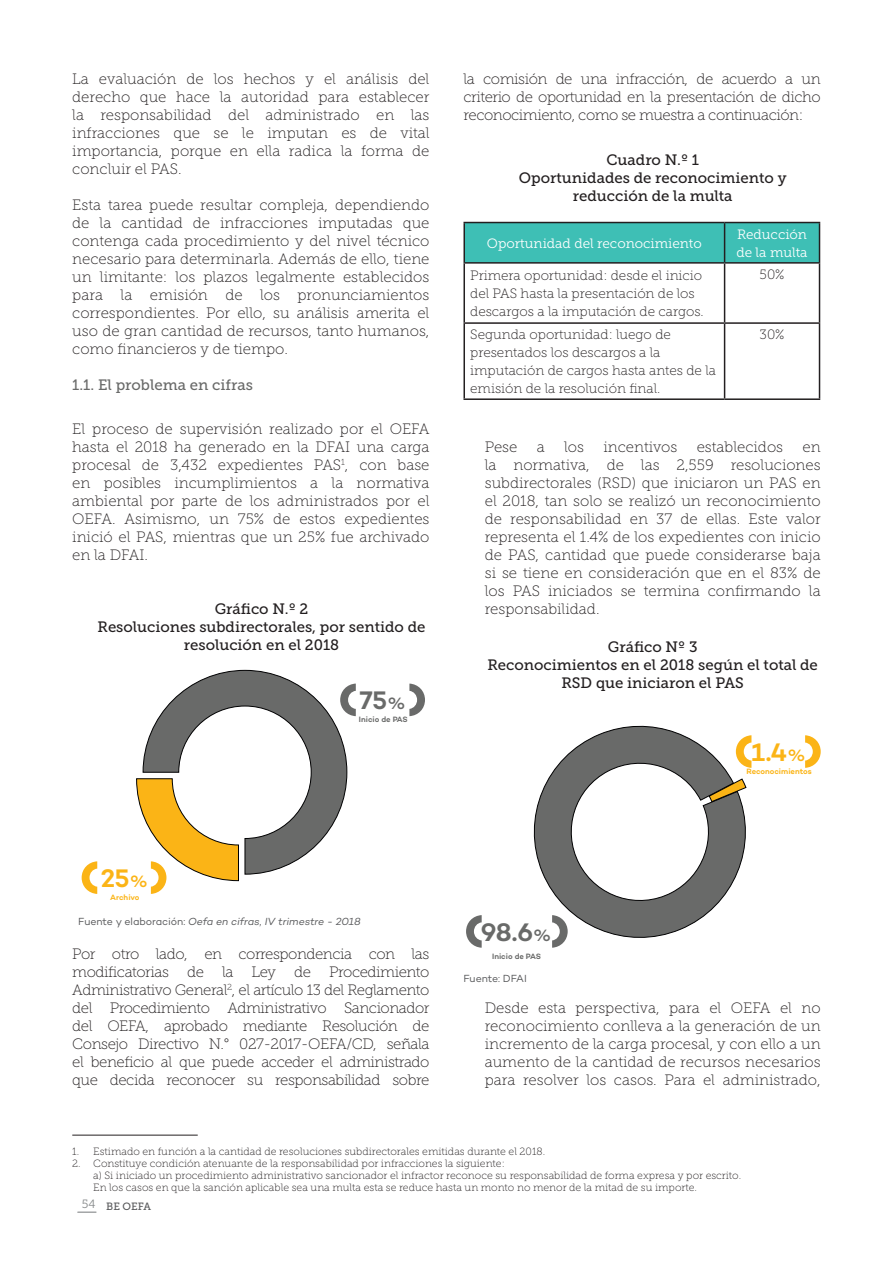
<style>
.page{position:relative;width:893px;height:1263px;background:#fff}
.page>*{position:absolute;margin:0;border:0;box-sizing:border-box;transform-origin:0 0}
.t1{font:600 25.8px "Campton";color:#696a69}
.t2{font:600 25.8px "Campton";color:#fbb416}
.t3{font:15px/18px "Museo Slab 100";color:#231f20;text-align:justify}
.t4{font:15px/18px "Museo Slab 500";color:#231f20;text-align:center}
.t5{font:15px "Museo Slab 500";color:#696a69}
.t6{font:13.5px/18px "Museo Slab 100";color:#231f20}
.t7{font:13.5px/18px "Museo Slab 300";color:#fff}
.t8{font:10.5px/12px "Museo Slab 100";color:#231f20}
.t9{font:italic 10.5px "Campton";letter-spacing:-.005em;color:#57585a}
.t10{font:10.5px "Campton";letter-spacing:-.005em;color:#57585a}
.t11{font:10.5px "Museo Slab 500";letter-spacing:-.005em;color:#57585a}
.t12{font:600 7.95px "Campton";letter-spacing:-.005em;color:#fbb416}
.t13{font:600 7.95px "Campton";letter-spacing:-.005em;color:#696a69}
.s1{font-size:16.8px}
.s2{font-style:normal}
</style>
<div class="page">
<svg style="left:78px;top:1211px;width:18px;height:2px"></svg>
<svg style="left:82px;top:861px;width:15px;height:33px"></svg>
<svg style="left:466px;top:915px;width:16px;height:33px"></svg>
<svg style="left:136px;top:670px;width:220px;height:224px"></svg>
<svg style="left:409px;top:683px;width:16px;height:33px"></svg>
<hr style="left:72px;top:1135px;width:126px;height:1px;background:#231f20">
<div style="left:465px;top:223px;width:354px;height:39px;background:#3ebfb5"></div>
<hr style="left:463px;top:222px;width:262px;height:1px;background:#231f20">
<hr style="left:463px;top:223px;width:2px;height:39px;background:#231f20">
<hr style="left:725px;top:222px;width:95px;height:1px;background:#231f20">
<hr style="left:724px;top:223px;width:1px;height:39px;background:#231f20">
<hr style="left:819px;top:223px;width:1px;height:39px;background:#231f20">
<hr style="left:463px;top:262px;width:262px;height:2px;background:#231f20">
<hr style="left:463px;top:264px;width:2px;height:58px;background:#231f20">
<hr style="left:725px;top:262px;width:95px;height:2px;background:#231f20">
<hr style="left:724px;top:264px;width:1px;height:58px;background:#231f20">
<hr style="left:819px;top:264px;width:1px;height:58px;background:#231f20">
<hr style="left:463px;top:322px;width:262px;height:2px;background:#231f20">
<hr style="left:463px;top:324px;width:2px;height:74px;background:#231f20">
<hr style="left:725px;top:322px;width:95px;height:2px;background:#231f20">
<hr style="left:724px;top:324px;width:1px;height:74px;background:#231f20">
<hr style="left:819px;top:324px;width:1px;height:74px;background:#231f20">
<hr style="left:463px;top:398px;width:262px;height:2px;background:#231f20">
<hr style="left:725px;top:398px;width:95px;height:2px;background:#231f20">
<svg style="left:533px;top:725px;width:219px;height:223px"></svg>
<svg style="left:708px;top:778px;width:39px;height:24px"></svg>
<svg style="left:736px;top:735px;width:15px;height:33px"></svg>
<svg style="left:805px;top:735px;width:16px;height:33px"></svg>
<p class="t3" style="left:72px;top:70px;width:359px">La evaluación de los hechos y el análisis del derecho que hace la autoridad para establecer la responsabilidad del administrado en las infracciones que se le imputan es de vital importancia, porque en ella radica la forma de concluir el PAS.</p>
<p class="t3" style="left:72px;top:196px;width:359px">Esta tarea puede resultar compleja, dependiendo de la cantidad de infracciones imputadas que contenga cada procedimiento y del nivel técnico necesario para determinarla. Además de ello, tiene un limitante: los plazos legalmente establecidos para la emisión de los pronunciamientos correspondientes. Por ello, su análisis amerita el uso de gran cantidad de recursos, tanto humanos, como financieros y de tiempo.</p>
<p class="t5" style="left:72px;top:376px;width:182px">1.1. El problema en cifras</p>
<p class="t3" style="left:72px;top:420px;width:359px">El proceso de supervisión realizado por el OEFA hasta el 2018 ha generado en la DFAI una carga procesal de 3,432 expedientes PAS<sup>1</sup>, con base en posibles incumplimientos a la normativa ambiental por parte de los administrados por el OEFA. Asimismo, un 75% de estos expedientes inició el PAS, mientras que un 25% fue archivado en la DFAI.</p>
<p class="t4" style="left:98px;top:600px;width:329px">Gráfico N.º 2<br>Resoluciones subdirectorales, por sentido de resolución en el 2018</p>
<h1 class="t1" style="left:360px;top:684px;width:47px">75<span class="s1">%</span></h1>
<p class="t13" style="left:359px;top:714px;width:50px">Inicio de PAS</p>
<p class="t3" style="left:463px;top:70px;width:359px">la comisión de una infracción, de acuerdo a un criterio de oportunidad en la presentación de dicho reconocimiento, como se muestra a continuación:</p>
<p class="t4" style="left:519px;top:151px;width:269px">Cuadro N.º 1<br>Oportunidades de reconocimiento y reducción de la multa</p>
<p class="t7" style="left:487px;top:234px;width:216px">Oportunidad del reconocimiento</p>
<p class="t7" style="left:736px;top:225px;width:73px">Reducción de la multa</p>
<p class="t6" style="left:470px;top:266px;width:235px">Primera oportunidad: desde el inicio del PAS hasta la presentación de los descargos a la imputación de cargos.</p>
<p class="t6" style="left:760px;top:265px;width:26px">50%</p>
<p class="t6" style="left:470px;top:326px;width:247px">Segunda oportunidad: luego de presentados los descargos a la imputación de cargos hasta antes de la emisión de la resolución final.</p>
<p class="t6" style="left:760px;top:326px;width:26px">30%</p>
<p class="t3" style="left:485px;top:438px;width:34px">Pese</p>
<p class="t3" style="left:537px;top:438px;width:10px">a</p>
<p class="t3" style="left:564px;top:438px;width:21px">los</p>
<p class="t3" style="left:603px;top:438px;width:75px">incentivos</p>
<p class="t3" style="left:697px;top:438px;width:88px">establecidos</p>
<p class="t3" style="left:485px;top:438px;width:337px;text-indent:318px">en la normativa, de las 2,559 resoluciones subdirectorales (RSD) que iniciaron un PAS en el 2018, tan solo se realizó un reconocimiento de responsabilidad en 37 de ellas. Este valor representa el 1.4% de los expedientes con inicio de PAS, cantidad que puede considerarse baja si se tiene en consideración que en el 83% de los PAS iniciados se termina confirmando la responsabilidad.</p>
<p class="t4" style="left:488px;top:638px;width:332px">Gráfico Nº 3<br>Reconocimientos en el 2018 según el total de<br>RSD que iniciaron el PAS</p>
<h1 class="t2" style="left:751px;top:736px;width:55px">1.4<span class="s1">%</span></h1>
<p class="t12" style="left:747px;top:766px;width:67px">Reconocimientos</p>
<h1 class="t2" style="left:101px;top:862px;width:49px">25<span class="s1">%</span></h1>
<p class="t12" style="left:110px;top:892px;width:31px">Archivo</p>
<p class="t9" style="left:78px;top:915px;width:284px"><span class="s2">Fuente y elaboración:</span> Oefa en cifras, IV trimestre - 2018</p>
<p class="t3" style="left:72px;top:944px;width:359px">Por otro lado, en correspondencia con las modificatorias de la Ley de Procedimiento Administrativo General<sup>2</sup>, el artículo 13 del Reglamento del Procedimiento Administrativo Sancionador del OEFA, aprobado mediante Resolución de Consejo Directivo N.° 027-2017-OEFA/CD, señala el beneficio al que puede acceder el administrado que decida reconocer su responsabilidad sobre</p>
<h1 class="t1" style="left:481px;top:916px;width:72px">98.6<span class="s1">%</span></h1>
<p class="t13" style="left:492px;top:951px;width:50px">Inicio de PAS</p>
<p class="t10" style="left:463px;top:972px;width:65px">Fuente: DFAI</p>
<p class="t3" style="left:485px;top:999px;width:337px">Desde esta perspectiva, para el OEFA el no reconocimiento conlleva a la generación de un incremento de la carga procesal, y con ello a un aumento de la cantidad de recursos necesarios para resolver los casos. Para el administrado,</p>
<p class="t8" style="left:72px;top:1145px;width:474px">1. Estimado en función a la cantidad de resoluciones subdirectorales emitidas durante el 2018.</p>
<p class="t8" style="left:93px;top:1157px;width:649px;text-indent:-21px">2. Constituye condición atenuante de la responsabilidad por infracciones la siguiente:<br>a) Si iniciado un procedimiento administrativo sancionador el infractor reconoce su responsabilidad de forma expresa y por escrito.<br>En los casos en que la sanción aplicable sea una multa esta se reduce hasta un monto no menor de la mitad de su importe.</p>
<p class="t11" style="left:82px;top:1200px;width:71px"><sup>54</sup> BE OEFA</p>
</div>
